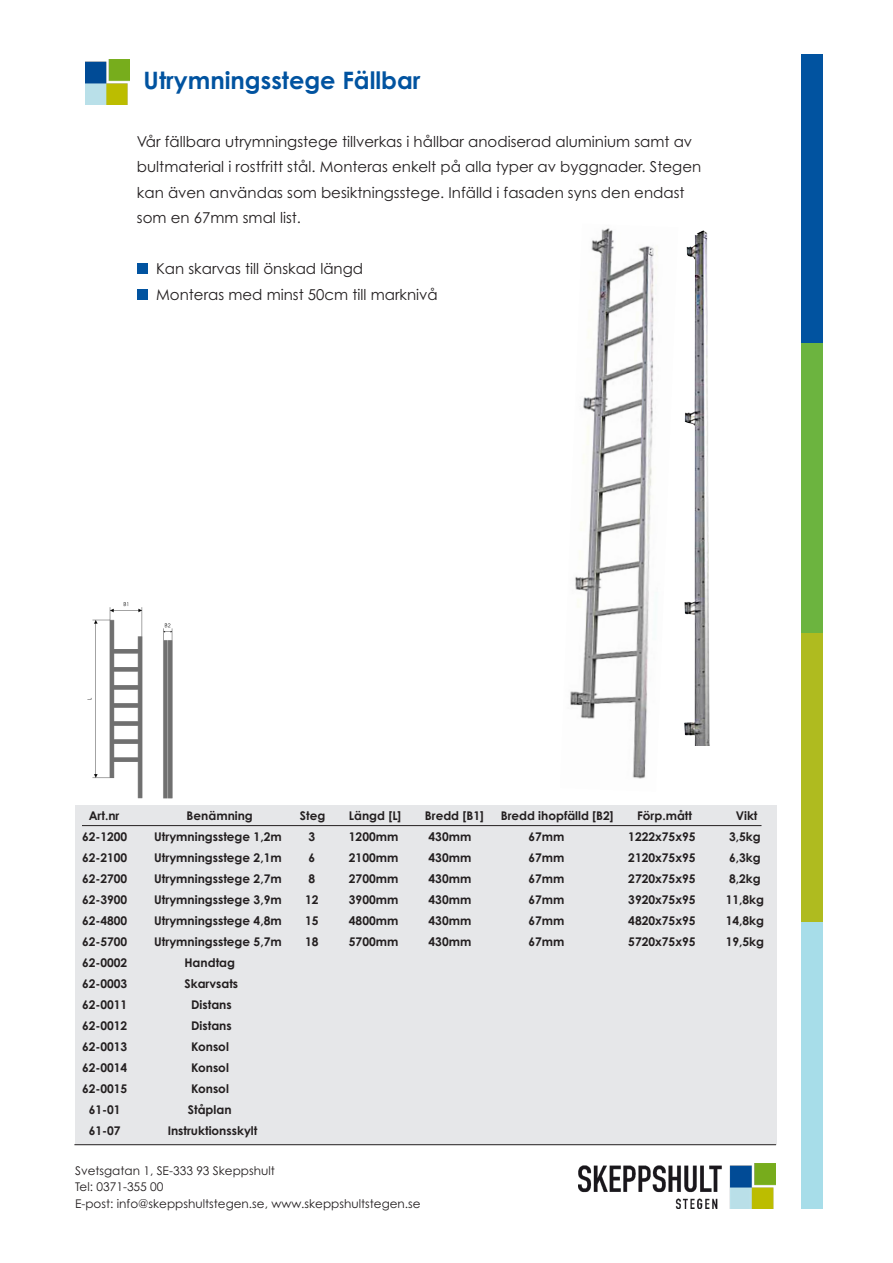
<style>
.page{position:relative;width:893px;height:1263px;background:#fff}
.page>*{position:absolute;margin:0;border:0;box-sizing:border-box;transform-origin:0 0}
.t1{font:700 24px "Century Gothic Pro";color:#0153a0}
.t2{font:15px/25.5px "Century Gothic Pro";color:#231f20}
.t3{font:700 12px "Century Gothic Pro";color:#231f20}
.t4{font:12px "Century Gothic Pro";color:#231f20}
</style>
<div class="page">
<div style="left:75px;top:805px;width:701px;height:339px;background:#e6e7e9"></div>
<div style="left:801px;top:906px;width:22px;height:303px;background:#a7dde9"></div>
<div style="left:801px;top:332px;width:22px;height:317px;background:#6cb43f"></div>
<div style="left:801px;top:54px;width:22px;height:289px;background:#0153a0"></div>
<div style="left:801px;top:633px;width:22px;height:289px;background:#afbb1f"></div>
<div style="left:137px;top:263px;width:11px;height:11px;background:#0153a0"></div>
<div style="left:137px;top:289px;width:11px;height:11px;background:#0153a0"></div>
<hr style="left:74px;top:1144px;width:702px;height:1px;background:#231f20">
<hr style="left:82px;top:825px;width:679px;height:1px;background:#231f20">
<img style="left:579px;top:1163px;width:197px;height:46px">
<img style="left:85px;top:60px;width:45px;height:44px">
<img style="left:570px;top:228px;width:87px;height:551px">
<img style="left:684px;top:230px;width:26px;height:516px">
<img style="left:163px;top:623px;width:10px;height:176px">
<img style="left:87px;top:602px;width:56px;height:197px">
<p class="t1" style="left:144px;top:65px;width:278px">Utrymningsstege Fällbar</p>
<p class="t2" style="left:137px;top:128px;width:566px">Vår fällbara utrymningstege tillverkas i hållbar anodiserad aluminium samt av bultmaterial i rostfritt stål. Monteras enkelt på alla typer av byggnader. Stegen kan även användas som besiktningsstege. Infälld i fasaden syns den endast som en 67mm smal list.</p>
<p class="t2" style="left:156px;top:256px;width:209px">Kan skarvas till önskad längd</p>
<p class="t2" style="left:156px;top:281px;width:283px">Monteras med minst 50cm till marknivå</p>
<p class="t3" style="left:89px;top:808px;width:32px">Art.nr</p>
<p class="t3" style="left:187px;top:808px;width:68px">Benämning</p>
<p class="t3" style="left:300px;top:808px;width:27px">Steg</p>
<p class="t3" style="left:349px;top:808px;width:54px">Längd [L]</p>
<p class="t3" style="left:425px;top:808px;width:60px">Bredd [B1]</p>
<p class="t3" style="left:501px;top:808px;width:114px">Bredd ihopfälld [B2]</p>
<p class="t3" style="left:637px;top:808px;width:56px">Förp.mått</p>
<p class="t3" style="left:736px;top:808px;width:23px">Vikt</p>
<p class="t3" style="left:82px;top:829px;width:47px">62-1200</p>
<p class="t3" style="left:154px;top:829px;width:129px">Utrymningsstege 1,2m</p>
<p class="t3" style="left:309px;top:829px;width:8px">3</p>
<p class="t3" style="left:349px;top:829px;width:51px">1200mm</p>
<p class="t3" style="left:429px;top:829px;width:44px">430mm</p>
<p class="t3" style="left:528px;top:829px;width:37px">67mm</p>
<p class="t3" style="left:628px;top:829px;width:69px">1222x75x95</p>
<p class="t3" style="left:729px;top:829px;width:33px">3,5kg</p>
<p class="t3" style="left:82px;top:850px;width:47px">62-2100</p>
<p class="t3" style="left:154px;top:850px;width:129px">Utrymningsstege 2,1m</p>
<p class="t3" style="left:309px;top:850px;width:8px">6</p>
<p class="t3" style="left:349px;top:850px;width:51px">2100mm</p>
<p class="t3" style="left:429px;top:850px;width:44px">430mm</p>
<p class="t3" style="left:528px;top:850px;width:37px">67mm</p>
<p class="t3" style="left:628px;top:850px;width:69px">2120x75x95</p>
<p class="t3" style="left:729px;top:850px;width:33px">6,3kg</p>
<p class="t3" style="left:82px;top:871px;width:47px">62-2700</p>
<p class="t3" style="left:154px;top:871px;width:129px">Utrymningsstege 2,7m</p>
<p class="t3" style="left:309px;top:871px;width:8px">8</p>
<p class="t3" style="left:349px;top:871px;width:51px">2700mm</p>
<p class="t3" style="left:429px;top:871px;width:44px">430mm</p>
<p class="t3" style="left:528px;top:871px;width:37px">67mm</p>
<p class="t3" style="left:628px;top:871px;width:69px">2720x75x95</p>
<p class="t3" style="left:729px;top:871px;width:33px">8,2kg</p>
<p class="t3" style="left:82px;top:892px;width:47px">62-3900</p>
<p class="t3" style="left:154px;top:892px;width:129px">Utrymningsstege 3,9m</p>
<p class="t3" style="left:305px;top:892px;width:15px">12</p>
<p class="t3" style="left:349px;top:892px;width:51px">3900mm</p>
<p class="t3" style="left:429px;top:892px;width:44px">430mm</p>
<p class="t3" style="left:528px;top:892px;width:37px">67mm</p>
<p class="t3" style="left:628px;top:892px;width:69px">3920x75x95</p>
<p class="t3" style="left:726px;top:892px;width:40px">11,8kg</p>
<p class="t3" style="left:82px;top:913px;width:47px">62-4800</p>
<p class="t3" style="left:154px;top:913px;width:129px">Utrymningsstege 4,8m</p>
<p class="t3" style="left:305px;top:913px;width:15px">15</p>
<p class="t3" style="left:349px;top:913px;width:51px">4800mm</p>
<p class="t3" style="left:429px;top:913px;width:44px">430mm</p>
<p class="t3" style="left:528px;top:913px;width:37px">67mm</p>
<p class="t3" style="left:628px;top:913px;width:69px">4820x75x95</p>
<p class="t3" style="left:726px;top:913px;width:40px">14,8kg</p>
<p class="t3" style="left:82px;top:934px;width:47px">62-5700</p>
<p class="t3" style="left:154px;top:934px;width:129px">Utrymningsstege 5,7m</p>
<p class="t3" style="left:305px;top:934px;width:15px">18</p>
<p class="t3" style="left:349px;top:934px;width:51px">5700mm</p>
<p class="t3" style="left:429px;top:934px;width:44px">430mm</p>
<p class="t3" style="left:528px;top:934px;width:37px">67mm</p>
<p class="t3" style="left:628px;top:934px;width:69px">5720x75x95</p>
<p class="t3" style="left:726px;top:934px;width:40px">19,5kg</p>
<p class="t3" style="left:82px;top:955px;width:47px">62-0002</p>
<p class="t3" style="left:184px;top:955px;width:52px">Handtag</p>
<p class="t3" style="left:82px;top:976px;width:47px">62-0003</p>
<p class="t3" style="left:184px;top:976px;width:55px">Skarvsats</p>
<p class="t3" style="left:82px;top:997px;width:47px">62-0011</p>
<p class="t3" style="left:191px;top:997px;width:42px">Distans</p>
<p class="t3" style="left:82px;top:1018px;width:47px">62-0012</p>
<p class="t3" style="left:191px;top:1018px;width:42px">Distans</p>
<p class="t3" style="left:82px;top:1039px;width:47px">62-0013</p>
<p class="t3" style="left:191px;top:1039px;width:39px">Konsol</p>
<p class="t3" style="left:82px;top:1060px;width:47px">62-0014</p>
<p class="t3" style="left:191px;top:1060px;width:39px">Konsol</p>
<p class="t3" style="left:82px;top:1081px;width:47px">62-0015</p>
<p class="t3" style="left:191px;top:1081px;width:39px">Konsol</p>
<p class="t3" style="left:89px;top:1102px;width:33px">61-01</p>
<p class="t3" style="left:188px;top:1102px;width:45px">Ståplan</p>
<p class="t3" style="left:89px;top:1123px;width:33px">61-07</p>
<p class="t3" style="left:168px;top:1123px;width:91px">Instruktionsskylt</p>
<p class="t4" style="left:75px;top:1163px;width:201px">Svetsgatan 1, SE-333 93 Skeppshult</p>
<p class="t4" style="left:75px;top:1179px;width:90px">Tel: 0371-355 00</p>
<p class="t4" style="left:75px;top:1196px;width:347px">E-post: info@skeppshultstegen.se, www.skeppshultstegen.se</p>
</div>
